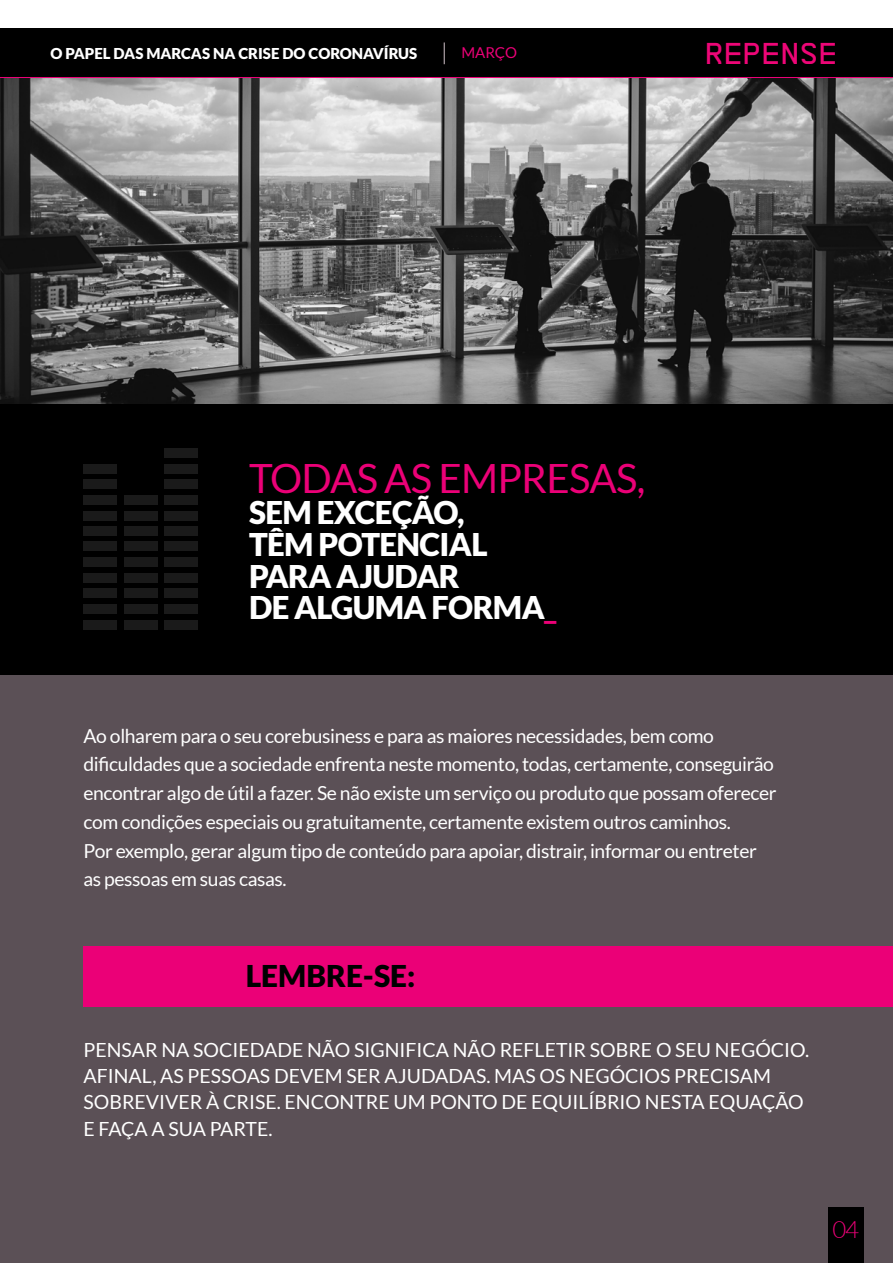
<style>
.page{position:relative;width:893px;height:1263px;background:#fff}
.page>*{position:absolute;margin:0;border:0;box-sizing:border-box;transform-origin:0 0}
.t1{font:40.35px "Lato";letter-spacing:-.02em;color:#eb0077}
.t2{font:900 31.35px "Lato";letter-spacing:-.02em;color:#fff}
.t3{font:900 30px "Lato";color:#000}
.t4{font:30px "NB55 MS";letter-spacing:.06em;color:#ed0677}
.t5{font:300 24px "Lato";color:#eb0077}
.t6{font:19.5px/26.4px "Lato";color:#fff}
.t7{font:19.5px "Lato";letter-spacing:-.02em;color:#fff}
.t8{font:19.35px/28.7px "Lato";letter-spacing:-.02em;color:#fff}
.t9{font:900 15px "Lato";color:#fff}
.t10{font:15px "Lato";color:#eb0077}
.s1{color:#eb0077}
</style>
<div class="page">
<div style="left:0;top:92px;width:893px;height:1171px;background:#5b5056"></div>
<div style="left:828px;top:1208px;width:36px;height:55px;background:#000"></div>
<div style="left:0;top:28px;width:893px;height:50px;background:#000"></div>
<svg style="left:0;top:78px;width:893px;height:1px"></svg>
<svg style="left:444px;top:42px;width:1px;height:22px"></svg>
<div style="left:0;top:403px;width:893px;height:271px;background:#000"></div>
<img style="left:0;top:79px;width:893px;height:324px">
<div style="left:84px;top:946px;width:809px;height:61px;background:#eb0077"></div>
<div style="left:164px;top:527px;width:34px;height:9px;background:#1a1a1a"></div>
<div style="left:164px;top:495px;width:34px;height:9px;background:#1a1a1a"></div>
<div style="left:164px;top:464px;width:34px;height:9px;background:#1a1a1a"></div>
<div style="left:164px;top:511px;width:34px;height:9px;background:#1a1a1a"></div>
<div style="left:164px;top:480px;width:34px;height:9px;background:#1a1a1a"></div>
<div style="left:164px;top:448px;width:34px;height:9px;background:#1a1a1a"></div>
<div style="left:84px;top:527px;width:33px;height:9px;background:#1a1a1a"></div>
<div style="left:84px;top:495px;width:33px;height:9px;background:#1a1a1a"></div>
<div style="left:84px;top:464px;width:33px;height:9px;background:#1a1a1a"></div>
<div style="left:84px;top:511px;width:33px;height:9px;background:#1a1a1a"></div>
<div style="left:84px;top:480px;width:33px;height:9px;background:#1a1a1a"></div>
<div style="left:124px;top:527px;width:34px;height:9px;background:#1a1a1a"></div>
<div style="left:124px;top:495px;width:34px;height:9px;background:#1a1a1a"></div>
<div style="left:124px;top:511px;width:34px;height:9px;background:#1a1a1a"></div>
<div style="left:164px;top:542px;width:34px;height:9px;background:#1a1a1a"></div>
<div style="left:164px;top:573px;width:34px;height:9px;background:#1a1a1a"></div>
<div style="left:164px;top:604px;width:34px;height:9px;background:#1a1a1a"></div>
<div style="left:164px;top:557px;width:34px;height:9px;background:#1a1a1a"></div>
<div style="left:164px;top:589px;width:34px;height:9px;background:#1a1a1a"></div>
<div style="left:164px;top:620px;width:34px;height:9px;background:#1a1a1a"></div>
<div style="left:124px;top:542px;width:34px;height:9px;background:#1a1a1a"></div>
<div style="left:124px;top:573px;width:34px;height:9px;background:#1a1a1a"></div>
<div style="left:124px;top:604px;width:34px;height:9px;background:#1a1a1a"></div>
<div style="left:124px;top:557px;width:34px;height:9px;background:#1a1a1a"></div>
<div style="left:124px;top:589px;width:34px;height:9px;background:#1a1a1a"></div>
<div style="left:124px;top:620px;width:34px;height:9px;background:#1a1a1a"></div>
<div style="left:84px;top:542px;width:33px;height:9px;background:#1a1a1a"></div>
<div style="left:84px;top:573px;width:33px;height:9px;background:#1a1a1a"></div>
<div style="left:84px;top:604px;width:33px;height:9px;background:#1a1a1a"></div>
<div style="left:84px;top:557px;width:33px;height:9px;background:#1a1a1a"></div>
<div style="left:84px;top:589px;width:33px;height:9px;background:#1a1a1a"></div>
<div style="left:84px;top:620px;width:33px;height:9px;background:#1a1a1a"></div>
<p class="t9" style="left:51px;top:44px;width:368px">O PAPEL DAS MARCAS NA CRISE DO CORONAVÍRUS</p>
<p class="t10" style="left:461px;top:45px;width:57px">MARÇO</p>
<p class="t4" style="left:707px;top:35px;width:132px">REPENSE</p>
<p class="t1" style="left:249px;top:455px;width:398px">TODAS AS EMPRESAS,</p>
<p class="t2" style="left:249px;top:494px;width:217px">SEM EXCEÇÃO,</p>
<p class="t2" style="left:249px;top:526px;width:240px">TÊM POTENCIAL</p>
<p class="t2" style="left:249px;top:558px;width:212px">PARA AJUDAR</p>
<p class="t2" style="left:249px;top:590px;width:309px">DE ALGUMA FORMA<span class="s1">_</span></p>
<p class="t8" style="left:84px;top:721px;width:695px">Ao olharem para o seu corebusiness e para as maiores necessidades, bem como dificuldades que a sociedade enfrenta neste momento, todas, certamente, conseguirão encontrar algo de útil a fazer. Se não existe um serviço ou produto que possam oferecer com condições especiais ou gratuitamente, certamente existem outros caminhos.</p>
<p class="t8" style="left:84px;top:836px;width:675px">Por exemplo, gerar algum tipo de conteúdo para apoiar, distrair, informar ou entreter</p>
<p class="t8" style="left:84px;top:865px;width:205px">as pessoas em suas casas.</p>
<p class="t3" style="left:246px;top:958px;width:171px">LEMBRE-SE:</p>
<p class="t6" style="left:84px;top:1036px;width:727px">PENSAR NA SOCIEDADE NÃO SIGNIFICA NÃO REFLETIR SOBRE O SEU NEGÓCIO.<br>AFINAL, AS PESSOAS DEVEM SER AJUDADAS. MAS OS NEGÓCIOS PRECISAM<br>SOBREVIVER À CRISE. ENCONTRE UM PONTO DE EQUILÍBRIO NESTA EQUAÇÃO</p>
<p class="t7" style="left:84px;top:1118px;width:190px">E FAÇA A SUA PARTE.</p>
<p class="t5" style="left:832px;top:1212px;width:28px">04</p>
</div>
